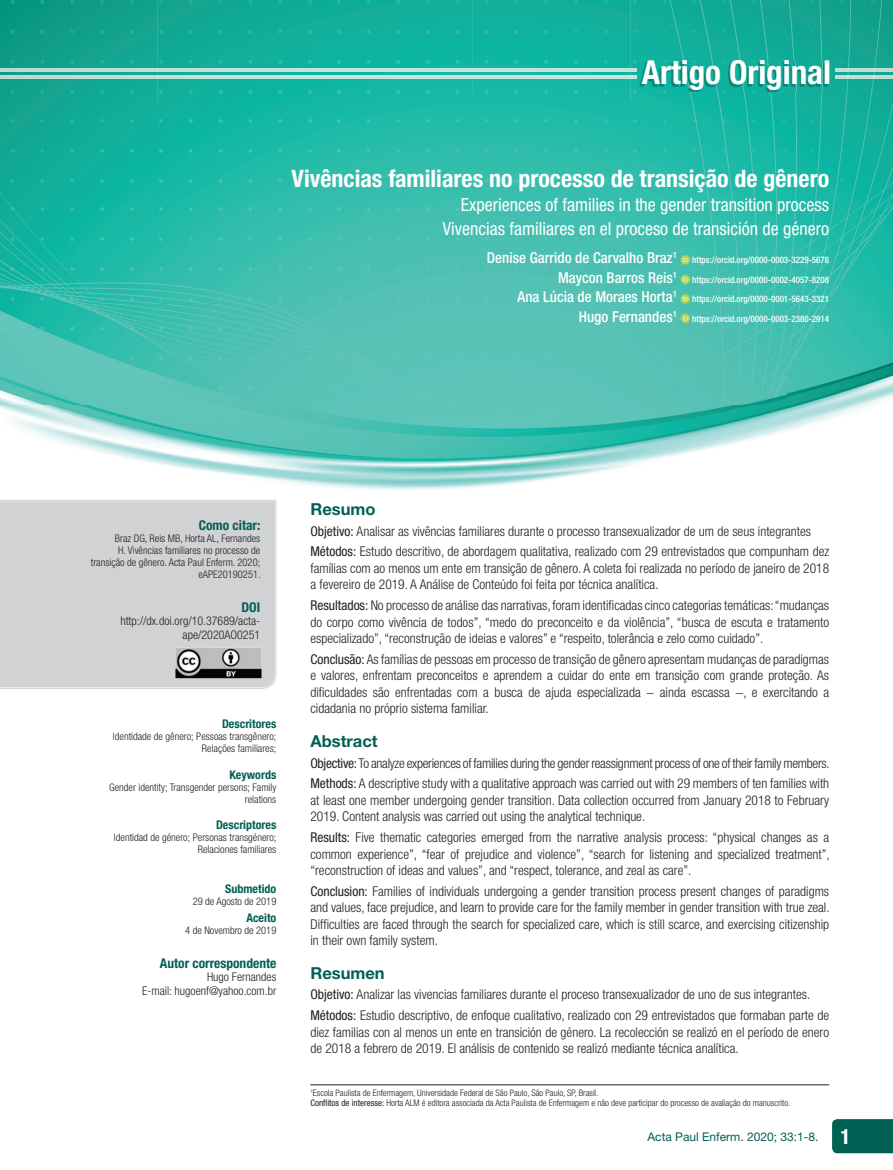
<style>
.page{position:relative;width:893px;height:1170px;background:#fff}
.page>*{position:absolute;margin:0;border:0;box-sizing:border-box;transform-origin:0 0}
.t1{font:700 condensed 33px "Helvetica Neue LT Std";color:#fff}
.t2{font:700 condensed 24px "Helvetica Neue LT Std";color:#fff}
.t3{font:condensed 18px/24px "Helvetica Neue LT Std";color:#fff;text-align:right}
.t4{font:700 16.5px "Helvetica Neue LT Std";color:#006053}
.t5{font:500 condensed 15px "Helvetica Neue LT Std";color:#fff}
.t6{font:300 condensed 13.5px/16.5px "Helvetica Neue LT Std";color:#231f20}
.t7{font:300 condensed 13.5px/20.7px "Helvetica Neue LT Std";letter-spacing:-.02em;color:#231f20}
.t8{font:700 condensed 13.5px "Helvetica Neue LT Std";color:#006053}
.t9{font:300 condensed 12px/13.5px "Helvetica Neue LT Std";color:#231f20;text-align:right}
.t10{font:700 condensed 12px "Helvetica Neue LT Std";color:#006053}
.t11{font:12px "Helvetica Neue LT Std";color:#006053}
.t12{font:300 condensed 10.5px/12px "Helvetica Neue LT Std";color:#231f20;text-align:right}
.t13{font:300 condensed 9px/10.5px "Helvetica Neue LT Std";color:#231f20}
.t14{font:500 condensed 9px "Helvetica Neue LT Std";color:#fff}
.s1{font-weight:400}
.s2{font-weight:700;font-stretch:condensed;font-size:21px;color:#fff}
</style>
<div class="page">
<div style="left:832px;top:1119px;width:61px;height:34px;background:#006053"></div>
<img style="left:0;top:0;width:893px;height:490px">
<img style="left:835px;top:75px;width:58px;height:4px">
<img style="left:835px;top:68px;width:58px;height:4px">
<svg style="left:0;top:500px;width:277px;height:189px"></svg>
<div style="left:0;top:501px;width:275px;height:186px;background:#d1d2d4"></div>
<svg style="left:680px;top:255px;width:10px;height:10px"></svg>
<svg style="left:683px;top:257px;width:5px;height:5px"></svg>
<svg style="left:680px;top:275px;width:10px;height:9px"></svg>
<svg style="left:683px;top:276px;width:5px;height:5px"></svg>
<svg style="left:680px;top:294px;width:10px;height:10px"></svg>
<svg style="left:683px;top:296px;width:5px;height:5px"></svg>
<svg style="left:680px;top:314px;width:10px;height:9px"></svg>
<svg style="left:683px;top:315px;width:5px;height:5px"></svg>
<hr style="left:310px;top:1084px;width:519px;height:1px;background:#231f20">
<img style="left:175px;top:647px;width:86px;height:31px">
<img style="left:639px;top:62px;width:188px;height:30px">
<img style="left:0;top:75px;width:637px;height:4px">
<hr style="left:0;top:68px;width:637px;height:4px;background:#c3e3dd">
<h1 class="t1" style="left:642px;top:52px;width:191px">Artigo Original</h1>
<h2 class="t2" style="left:292px;top:164px;width:539px">Vivências familiares no processo de transição de gênero</h2>
<h3 class="t3" style="left:443px;top:193px;width:388px">Experiences of families in the gender transition process<br>Vivencias familiares en el proceso de transición de género</h3>
<p class="t5" style="left:487px;top:249px;width:191px">Denise Garrido de Carvalho Braz<sup>1</sup></p>
<p class="t14" style="left:692px;top:254px;width:138px">https://orcid.org/0000-0003-3229-5678</p>
<p class="t5" style="left:558px;top:268px;width:120px">Maycon Barros Reis<sup>1</sup></p>
<p class="t14" style="left:692px;top:274px;width:138px">https://orcid.org/0000-0002-4057-8208</p>
<p class="t5" style="left:518px;top:288px;width:161px">Ana Lúcia de Moraes Horta<sup>1</sup></p>
<p class="t14" style="left:692px;top:293px;width:138px">https://orcid.org/0000-0001-5643-3321</p>
<p class="t5" style="left:579px;top:307px;width:100px">Hugo Fernandes<sup>1</sup></p>
<p class="t14" style="left:692px;top:313px;width:138px">https://orcid.org/0000-0003-2380-2914</p>
<p class="t8" style="left:199px;top:517px;width:63px">Como citar:</p>
<p class="t12" style="left:91px;top:532px;width:171px">Braz DG, Reis MB, Horta AL, Fernandes<br>H. Vivências familiares no processo de transição de gênero. Acta Paul Enferm. 2020; eAPE20190251.</p>
<p class="t8" style="left:241px;top:599px;width:20px">DOI</p>
<p class="t9" style="left:120px;top:614px;width:141px">http://dx.doi.org/10.37689/acta&shy;ape/2020AO0251</p>
<p class="t10" style="left:222px;top:716px;width:56px">Descritores</p>
<p class="t12" style="left:113px;top:730px;width:165px">Identidade de gênero; Pessoas transgênero;<br>Relações familiares;</p>
<p class="t10" style="left:230px;top:767px;width:48px">Keywords</p>
<p class="t12" style="left:109px;top:781px;width:169px">Gender identity; Transgender persons; Family relations</p>
<p class="t10" style="left:216px;top:817px;width:62px">Descriptores</p>
<p class="t12" style="left:114px;top:831px;width:164px">Identidad de género; Personas transgénero;<br>Relaciones familiares</p>
<p class="t10" style="left:225px;top:880px;width:53px">Submetido</p>
<p class="t12" style="left:193px;top:894px;width:85px">29 de Agosto de 2019</p>
<p class="t10" style="left:246px;top:910px;width:31px">Aceito</p>
<p class="t12" style="left:185px;top:924px;width:93px">4 de Novembro de 2019</p>
<p class="t8" style="left:160px;top:954px;width:118px">Autor correspondente</p>
<p class="t9" style="left:142px;top:970px;width:136px">Hugo Fernandes<br>E-mail: hugoenf@yahoo.com.br</p>
<p class="t4" style="left:310px;top:498px;width:67px">Resumo</p>
<p class="t6" style="left:310px;top:520px;width:520px;line-height:20.7px"><span class="s1">Objetivo:</span> Analisar as vivências familiares durante o processo transexualizador de um de seus integrantes<br><span class="s1">Métodos:</span> Estudo descritivo, de abordagem qualitativa, realizado com 29 entrevistados que compunham dez</p>
<p class="t6" style="left:310px;top:559px;width:520px">famílias com ao menos um ente em transição de gênero. A coleta foi realizada no período de janeiro de 2018 a fevereiro de 2019. A Análise de Conteúdo foi feita por técnica analítica.</p>
<p class="t6" style="left:310px;top:597px;width:520px;text-align:justify"><span class="s1">Resultados:</span> No processo de análise das narrat ivas, foram identificadas cinco categorias temáticas: “mudanças do corpo como vivência de todos”, “medo do preconceito e da violência”, “busca de escuta e tratamento especializado”, “reconstrução de ideias e valores” e “respeito, tolerância e zelo como cuidado”.</p>
<p class="t6" style="left:310px;top:650px;width:520px;text-align:justify"><span class="s1">Conclusão:</span> As famílias de pessoas em processo de transição de gênero apresentam mudanças de paradigmas e valores, enfrentam preconceitos e aprendem a cuidar do ente em transição com grande proteção. As dificuldades são enfrentadas com a busca de ajuda especializada − ainda escassa −, e exercitando a cidadania no próprio sistema familiar.</p>
<p class="t4" style="left:310px;top:730px;width:69px">Abstract</p>
<p class="t7" style="left:310px;top:752px;width:521px"><span class="s1">Objective:</span> To analyze experiences of families during the gender reassignment process of one of their family members.<br><span class="s1">Methods:</span> A descriptive study with a qualitative approach was carried out with 29 members of ten families with</p>
<p class="t6" style="left:310px;top:791px;width:520px">at least one member undergoing gender transition. Data collection occurred from January 2018 to February<br>2019. Content analysis was carried out using the analytical technique.</p>
<p class="t6" style="left:310px;top:828px;width:521px;text-align:justify"><span class="s1">Results:</span> Five thematic categories emerged from the narrative analysis process: “physical changes as a common experience”, “fear of prejudice and violence”, “search for listening and specialized treatment”, “reconstruction of ideas and values”, and “respect, tolerance, and zeal as care”.</p>
<p class="t6" style="left:310px;top:882px;width:521px;text-align:justify"><span class="s1">Conclusion:</span> Families of individuals undergoing a gender transition process present changes of paradigms and values, face prejudice, and learn to provide care for the family member in gender transition with true zeal.<br>Difficulties are faced through the search for specialized care, which is still scarce, and exercising citizenship in their own family system.</p>
<p class="t4" style="left:310px;top:962px;width:76px">Resumen</p>
<p class="t6" style="left:310px;top:984px;width:520px;line-height:20.7px"><span class="s1">Objetivo:</span> Analizar las vivencias familiares durante el proceso transexualizador de uno de sus integrantes.<br><span class="s1">Métodos:</span> Estudio descriptivo, de enfoque cualitativo, realizado con 29 entrevistados que formaban parte de</p>
<p class="t6" style="left:310px;top:1023px;width:520px">diez familias con al menos un ente en transición de género. La recolección se realizó en el período de enero de 2018 a febrero de 2019. El análisis de contenido se realizó mediante técnica analítica.</p>
<p class="t13" style="left:310px;top:1086px;width:481px"><sup>1</sup>Escola Paulista de Enfermagem, Universidade Federal de São Paulo, São Paulo, SP, Brasil.<br><span class="s1">Conflitos de interesse:</span> Horta ALM é editora associada da Acta Paulista de Enfermagem e não deve participar do processo de avaliação do manuscrito.</p>
<p class="t11" style="left:647px;top:1129px;width:205px">Acta Paul Enferm. 2020; 33:1-8. <span class="s2">1</span></p>
</div>
